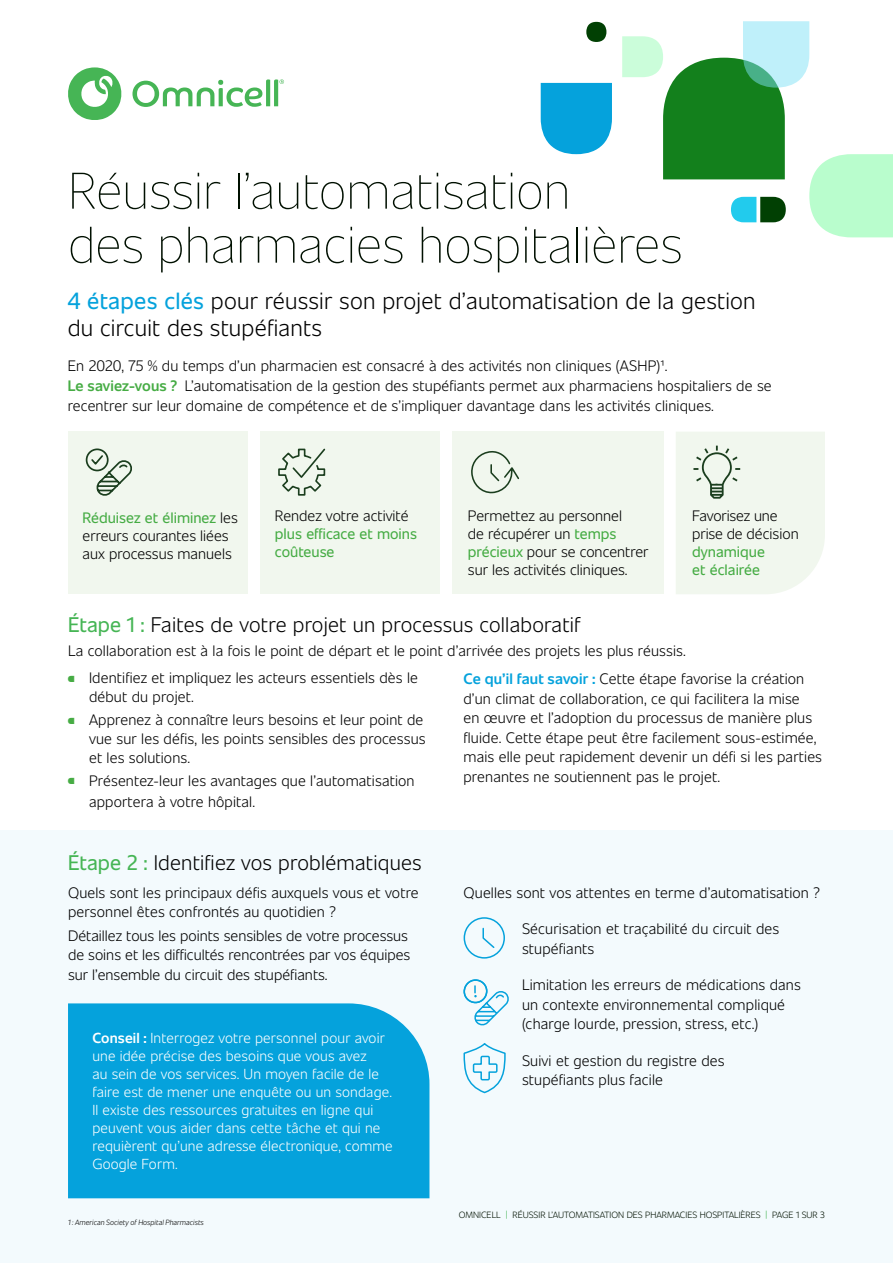
<style>
.page{position:relative;width:893px;height:1263px;background:#fff}
.page>*{position:absolute;margin:0;border:0;box-sizing:border-box;transform-origin:0 0}
.t1{font:200 51px/54px "Unitext";color:#001000}
.t2{font:300 23.25px/27px "Unitext";letter-spacing:.01em;color:#000}
.t3{font:300 21px "Unitext";letter-spacing:.01em;color:#000}
.t4{font:300 15px/19.5px "Unitext";letter-spacing:.01em;color:#000}
.t5{font:15px/18px "Unitext";color:#46ac44}
.t6{font:300 15px/18px "Unitext";letter-spacing:-.01em;color:#000}
.t7{font:300 14.4px/18px "Unitext";letter-spacing:.01em;color:#fff}
.t8{font:300 9px "Unitext";color:#001000}
.t9{font:italic 300 7.5px "Unitext";color:#000}
.s1{font-weight:400;color:#05a2dc}
.s2{font-weight:600;color:#46ac44}
.s3{font-weight:400;color:#46ac44}
.s4{font-weight:400;color:#46b555}
.s5{font-family:"Superellipse";font-weight:400;font-size:12px;color:#46ac44}
.s6{font-weight:600;color:#05a2dc}
.s7{font-weight:600}
</style>
<div class="page">
<div style="left:0;top:830px;width:893px;height:433px;background:#f3fafd"></div>
<div style="left:68px;top:1003px;width:361px;height:195px;background:#05a2dc"></div>
<svg style="left:463px;top:1043px;width:43px;height:51px"></svg>
<svg style="left:463px;top:917px;width:42px;height:42px"></svg>
<svg style="left:463px;top:979px;width:46px;height:47px"></svg>
<svg style="left:68px;top:67px;width:54px;height:53px"></svg>
<svg style="left:132px;top:79px;width:152px;height:28px"></svg>
<svg style="left:541px;top:83px;width:71px;height:71px;background:#1baadf"></svg>
<svg style="left:586px;top:22px;width:20px;height:20px"></svg>
<svg style="left:622px;top:21px;width:271px;height:216px"></svg>
<div style="left:260px;top:432px;width:180px;height:162px;background:#f1f7ee"></div>
<div style="left:452px;top:432px;width:211px;height:162px;background:#f1f7ee"></div>
<div style="left:68px;top:432px;width:179px;height:162px;background:#f1f7ee"></div>
<svg style="left:471px;top:451px;width:48px;height:43px"></svg>
<svg style="left:85px;top:448px;width:47px;height:48px"></svg>
<svg style="left:278px;top:448px;width:48px;height:48px"></svg>
<div style="left:676px;top:432px;width:149px;height:162px;background:#f1f7ee"></div>
<h1 class="t1" style="left:68px;top:160px;width:616px">Réussir l’automatisation<br>des pharmacies hospitalières</h1>
<h2 class="t2" style="left:68px;top:286px;width:690px"><span class="s1">4 étapes clés</span> pour réussir son projet d’automatisation de la gestion du circuit des stupéfiants</h2>
<p class="t4" style="left:68px;top:354px;width:706px;line-height:20.2px">En 2020, 75 % du temps d’un pharmacien est consacré à des activités non cliniques (ASHP)1.<br><span class="s2">Le saviez-vous ?</span> L’automatisation de la gestion des stupéfiants permet aux pharmaciens hospitaliers de se recentrer sur leur domaine de compétence et de s’impliquer davantage dans les activités cliniques.</p>
<p class="t4" style="left:83px;top:508px;width:157px;line-height:18px"><span class="s3">Réduisez et éliminez</span> les erreurs courantes liées aux processus manuels</p>
<p class="t4" style="left:275px;top:505px;width:135px">Rendez votre activité</p>
<p class="t5" style="left:275px;top:524px;width:144px">plus efficace et moins coûteuse</p>
<p class="t4" style="left:468px;top:506px;width:182px;line-height:18px">Permettez au personnel<br>de récupérer un <span class="s3">temps précieux</span> pour se concentrer sur les activités cliniques.</p>
<p class="t6" style="left:692px;top:506px;width:108px">Favorisez une prise de décision</p>
<p class="t5" style="left:692px;top:542px;width:74px">dynamique et éclairée</p>
<h3 class="t3" style="left:68px;top:609px;width:514px"><span class="s4">Étape 1 :</span> Faites de votre projet un processus collaboratif</h3>
<p class="t4" style="left:68px;top:636px;width:619px;line-height:27.3px">La collaboration est à la fois le point de départ et le point d’arrivée des projets les plus réussis.<br><span class="s5">A</span> Identifiez et impliquez les acteurs essentiels dès le</p>
<p class="t4" style="left:68px;top:684px;width:357px;line-height:23px;text-indent:21px">début du projet.<br><span class="s5">A</span> Apprenez à connaître leurs besoins et leur point de</p>
<p class="t4" style="left:89px;top:728px;width:338px;line-height:18.8px">vue sur les défis, les points sensibles des processus et les solutions.</p>
<p class="t4" style="left:89px;top:769px;width:327px;line-height:21px;text-indent:-21px"><span class="s5">A</span> Présentez-leur les avantages que l’automatisation apportera à votre hôpital.</p>
<p class="t4" style="left:463px;top:668px;width:360px"><span class="s6">Ce qu’il faut savoir :</span> Cette étape favorise la création d’un climat de collaboration, ce qui facilitera la mise<br>en œuvre et l’adoption du processus de manière plus fluide. Cette étape peut être facilement sous-estimée, mais elle peut rapidement devenir un défi si les parties prenantes ne soutiennent pas le projet.</p>
<h3 class="t3" style="left:68px;top:847px;width:355px"><span class="s4">Étape 2 :</span> Identifiez vos problématiques</h3>
<p class="t4" style="left:68px;top:881px;width:352px">Quels sont les principaux défis auxquels vous et votre personnel êtes confrontés au quotidien ?</p>
<p class="t4" style="left:68px;top:925px;width:344px">Détaillez tous les points sensibles de votre processus de soins et les difficultés rencontrées par vos équipes sur l’ensemble du circuit des stupéfiants.</p>
<p class="t7" style="left:92px;top:1028px;width:302px"><span class="s7">Conseil :</span> Interrogez votre personnel pour avoir une idée précise des besoins que vous avez<br>au sein de vos services. Un moyen facile de le faire est de mener une enquête ou un sondage.<br>Il existe des ressources gratuites en ligne qui peuvent vous aider dans cette tâche et qui ne requièrent qu’une adresse électronique, comme Google Form.</p>
<p class="t9" style="left:68px;top:1217px;width:137px">1 : American Society of Hospital Pharmacists</p>
<p class="t4" style="left:463px;top:881px;width:358px">Quelles sont vos attentes en terme d’automatisation ?</p>
<p class="t4" style="left:522px;top:918px;width:259px">Sécurisation et traçabilité du circuit des stupéfiants</p>
<p class="t4" style="left:522px;top:974px;width:280px">Limitation les erreurs de médications dans un contexte environnemental compliqué (charge lourde, pression, stress, etc.)</p>
<p class="t4" style="left:522px;top:1049px;width:204px">Suivi et gestion du registre des stupéfiants plus facile</p>
<p class="t8" style="left:459px;top:1208px;width:368px">OMNICELL <sup>|</sup> RÉUSSIR L’AUTOMATISATION DES PHARMACIES HOSPITALIÈRES <sup>|</sup> PAGE 1 SUR 3</p>
</div>
